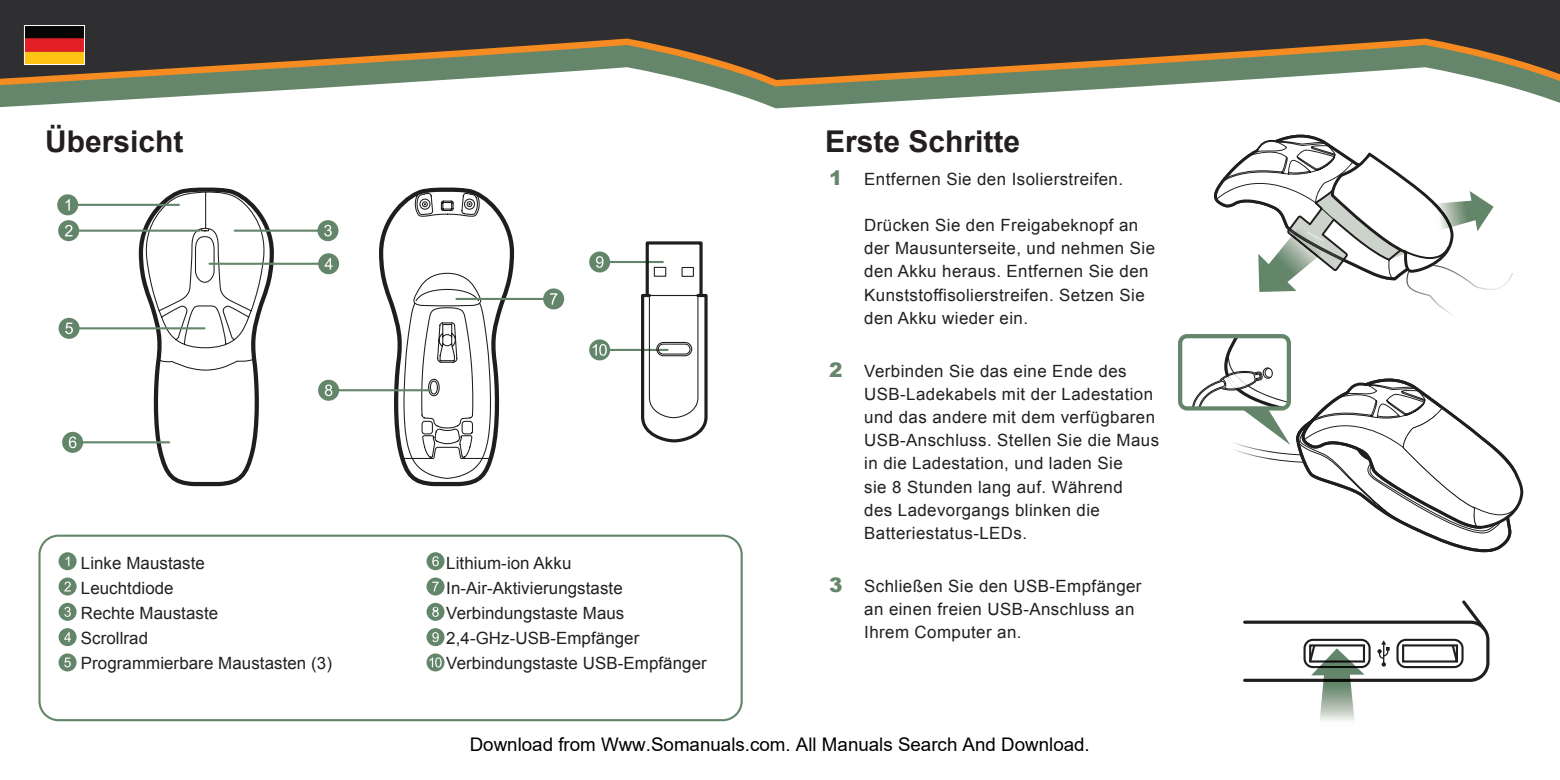
<style>
.page{position:relative;width:1560px;height:780px;background:#fff}
.page>*{position:absolute;margin:0;border:0;box-sizing:border-box;transform-origin:0 0}
.t1{font:700 30px "Arial";color:#231f20}
.t2{font:900 20px "Arial";color:#65866a}
.t3{font:18.75px "Arial";color:#000}
.German_Numbered_Sect{font:17px/23px "Arial";letter-spacing:.025em;color:#231f20}
.List{font:17px "Arial";letter-spacing:.005em;color:#231f20}
</style>
<div class="page">
<svg style="left:0;top:92px;width:780px;height:17px"></svg>
<div style="left:0;top:0;width:780px;height:35px;background:#2f2f31"></div>
<svg style="left:780px;top:92px;width:779px;height:17px"></svg>
<div style="left:780px;top:0;width:779px;height:35px;background:#2f2f31"></div>
<svg style="left:0;top:35px;width:1559px;height:57px;background:#74735e"></svg>
<div style="left:24px;top:38px;width:60px;height:14px;background:#e21f26"></div>
<div style="left:24px;top:26px;width:60px;height:12px;background:#050604"></div>
<div style="left:24px;top:52px;width:60px;height:12px;background:#fec415"></div>
<div style="left:24px;top:25px;width:61px;height:40px;border:1px solid #fff"></div>
<svg style="left:377px;top:187px;width:139px;height:300px"></svg>
<div style="left:543px;top:288px;width:21px;height:21px;background:#63856a;border-radius:50%"></div>
<svg style="left:550px;top:293px;width:7px;height:11px"></svg>
<hr style="left:78px;top:441px;width:91px;height:2px;background:#63856a">
<hr style="left:78px;top:327px;width:126px;height:2px;background:#63856a">
<hr style="left:209px;top:263px;width:119px;height:2px;background:#63856a">
<hr style="left:338px;top:389px;width:93px;height:2px;background:#63856a">
<hr style="left:456px;top:298px;width:93px;height:2px;background:#63856a">
<hr style="left:235px;top:229px;width:93px;height:3px;background:#63856a">
<hr style="left:78px;top:204px;width:101px;height:2px;background:#63856a">
<svg style="left:137px;top:187px;width:139px;height:300px"></svg>
<hr style="left:78px;top:229px;width:122px;height:3px;background:#63856a">
<hr style="left:600px;top:261px;width:62px;height:2px;background:#63856a">
<hr style="left:600px;top:349px;width:67px;height:2px;background:#63856a">
<div style="left:589px;top:339px;width:21px;height:21px;background:#63856a;border-radius:50%"></div>
<svg style="left:592px;top:344px;width:14px;height:12px"></svg>
<div style="left:589px;top:251px;width:21px;height:21px;background:#63856a;border-radius:50%"></div>
<svg style="left:596px;top:256px;width:7px;height:12px"></svg>
<div style="left:62px;top:432px;width:21px;height:21px;background:#63856a;border-radius:50%"></div>
<svg style="left:69px;top:436px;width:7px;height:12px"></svg>
<div style="left:318px;top:380px;width:21px;height:21px;background:#63856a;border-radius:50%"></div>
<svg style="left:325px;top:384px;width:7px;height:12px"></svg>
<div style="left:57px;top:194px;width:21px;height:21px;background:#63856a;border-radius:50%"></div>
<svg style="left:66px;top:199px;width:4px;height:11px"></svg>
<div style="left:317px;top:220px;width:21px;height:21px;background:#63856a;border-radius:50%"></div>
<svg style="left:324px;top:225px;width:8px;height:11px"></svg>
<div style="left:318px;top:253px;width:21px;height:21px;background:#63856a;border-radius:50%"></div>
<svg style="left:324px;top:258px;width:8px;height:11px"></svg>
<div style="left:59px;top:318px;width:21px;height:21px;background:#63856a;border-radius:50%"></div>
<svg style="left:65px;top:322px;width:8px;height:12px"></svg>
<div style="left:58px;top:220px;width:21px;height:21px;background:#63856a;border-radius:50%"></div>
<svg style="left:65px;top:225px;width:7px;height:11px"></svg>
<div style="left:59px;top:552px;width:18px;height:18px;background:#63856a;border-radius:50%"></div>
<svg style="left:66px;top:556px;width:3px;height:10px"></svg>
<div style="left:426px;top:552px;width:18px;height:18px;background:#63856a;border-radius:50%"></div>
<svg style="left:432px;top:556px;width:7px;height:10px"></svg>
<div style="left:59px;top:577px;width:18px;height:18px;background:#63856a;border-radius:50%"></div>
<svg style="left:64px;top:581px;width:7px;height:10px"></svg>
<div style="left:426px;top:577px;width:18px;height:18px;background:#63856a;border-radius:50%"></div>
<svg style="left:432px;top:581px;width:6px;height:10px"></svg>
<div style="left:59px;top:602px;width:18px;height:18px;background:#63856a;border-radius:50%"></div>
<svg style="left:64px;top:606px;width:7px;height:11px"></svg>
<div style="left:426px;top:602px;width:18px;height:18px;background:#63856a;border-radius:50%"></div>
<svg style="left:432px;top:607px;width:7px;height:10px"></svg>
<div style="left:59px;top:628px;width:18px;height:18px;background:#63856a;border-radius:50%"></div>
<svg style="left:64px;top:632px;width:7px;height:10px"></svg>
<div style="left:426px;top:628px;width:18px;height:18px;background:#63856a;border-radius:50%"></div>
<svg style="left:432px;top:632px;width:6px;height:10px"></svg>
<div style="left:59px;top:653px;width:18px;height:18px;background:#63856a;border-radius:50%"></div>
<svg style="left:64px;top:657px;width:7px;height:10px"></svg>
<svg style="left:426px;top:653px;width:18px;height:18px"></svg>
<svg style="left:429px;top:657px;width:12px;height:10px"></svg>
<div style="left:38px;top:534px;width:704px;height:187px;border:2px solid #63856a;border-radius:19px"></div>
<div style="left:645px;top:241px;width:57px;height:56px;border:3px solid #201d1e"></div>
<svg style="left:639px;top:266px;width:69px;height:177px"></svg>
<img style="left:1416px;top:273px;width:96px;height:43px">
<svg style="left:1178px;top:334px;width:346px;height:219px"></svg>
<svg style="left:1243px;top:600px;width:246px;height:121px"></svg>
<svg style="left:1323px;top:678px;width:27px;height:3px"></svg>
<hr style="left:1320px;top:717px;width:33px;height:1px;background:#e8ece7">
<svg style="left:1214px;top:134px;width:279px;height:158px"></svg>
<p class="t1" style="left:45px;top:122px;width:140px">Übersicht</p>
<p class="List" style="left:81px;top:551px;width:126px">Linke Maustaste</p>
<p class="List" style="left:81px;top:576px;width:94px">Leuchtdiode</p>
<p class="List" style="left:81px;top:601px;width:139px">Rechte Maustaste</p>
<p class="List" style="left:81px;top:626px;width:69px">Scrollrad</p>
<p class="List" style="left:81px;top:651px;width:252px">Programmierbare Maustasten (3)</p>
<p class="t1" style="left:825px;top:122px;width:197px">Erste Schritte</p>
<p class="List" style="left:446px;top:551px;width:127px">Lithium-ion Akku</p>
<p class="List" style="left:446px;top:576px;width:178px">In-Air-Aktivierungstaste</p>
<p class="List" style="left:446px;top:601px;width:180px">Verbindungstaste Maus</p>
<p class="List" style="left:446px;top:626px;width:194px">2,4-GHz-USB-Empfänger</p>
<p class="List" style="left:446px;top:651px;width:262px">Verbindungstaste USB-Empfänger</p>
<p class="t2" style="left:829px;top:163px;width:15px">1</p>
<p class="German_Numbered_Sect" style="left:864px;top:167px;width:260px">Entfernen Sie den Isolierstreifen.</p>
<p class="German_Numbered_Sect" style="left:864px;top:214px;width:292px">Drücken Sie den Freigabeknopf an der Mausunterseite, und nehmen Sie den Akku heraus. Entfernen Sie den<br>Kunststoffisolierstreifen. Setzen Sie den Akku wieder ein.</p>
<p class="t2" style="left:829px;top:355px;width:15px">2</p>
<p class="German_Numbered_Sect" style="left:864px;top:359px;width:296px">Verbinden Sie das eine Ende des<br>USB-Ladekabels mit der Ladestation und das andere mit dem verfügbaren<br>USB-Anschluss. Stellen Sie die Maus in die Ladestation, und laden Sie<br>sie 8 Stunden lang auf. Während<br>des Ladevorgangs blinken die<br>Batteriestatus-LEDs.</p>
<p class="t2" style="left:829px;top:570px;width:15px">3</p>
<p class="German_Numbered_Sect" style="left:864px;top:574px;width:279px">Schließen Sie den USB-Empfänger an einen freien USB-Anschluss an<br>Ihrem Computer an.</p>
<p class="t3" style="left:469px;top:734px;width:621px">Download from Www.Somanuals.com. All Manuals Search And Download.</p>
</div>
